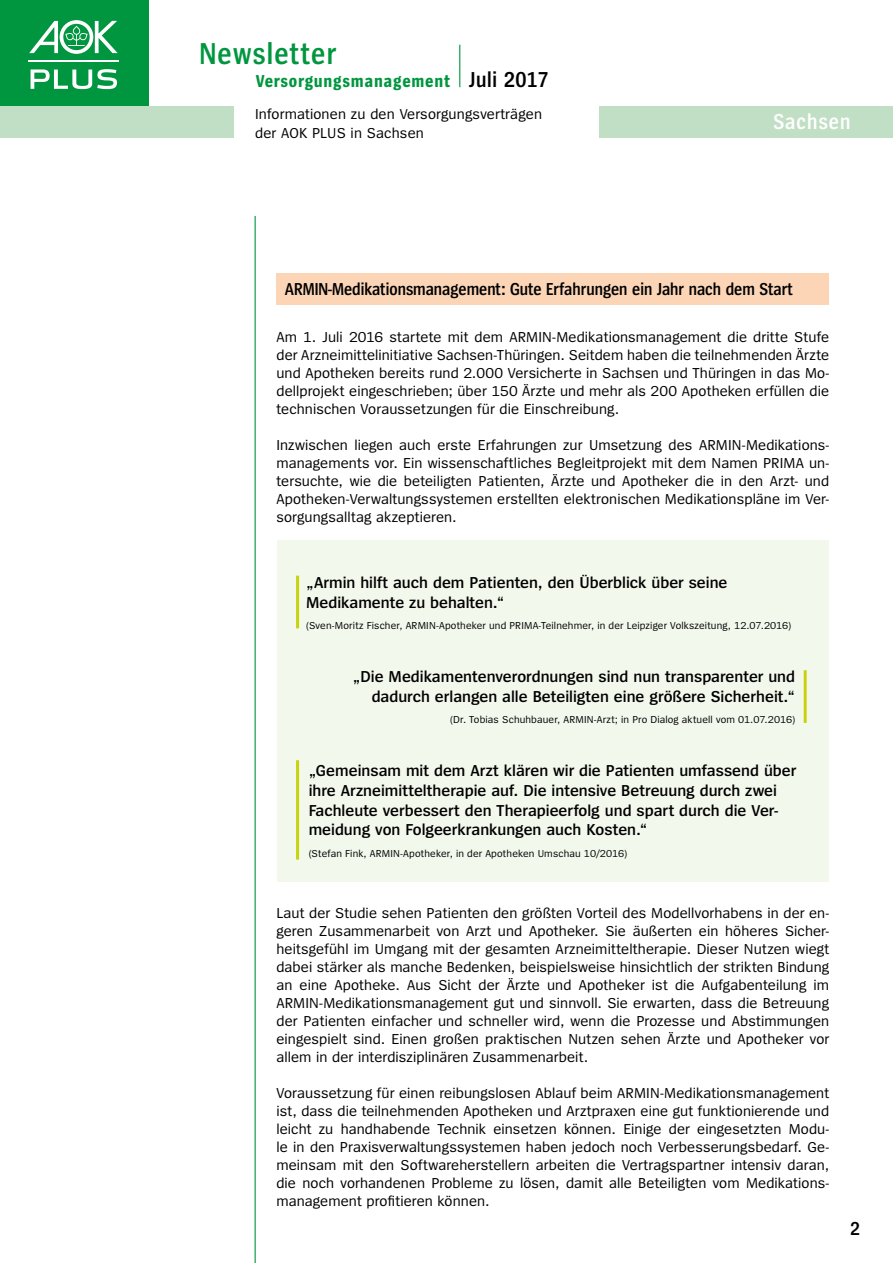
<style>
.page{position:relative;width:893px;height:1263px;background:#fff}
.page>*{position:absolute;margin:0;border:0;box-sizing:border-box;transform-origin:0 0}
.t1{font:600 31.5px "Spiegel Cd";letter-spacing:.04em;color:#00963f}
.t2{font:600 22.5px "Spiegel Cd";letter-spacing:.05em;color:#fff}
.t3{font:600 19.5px "Spiegel Cd";color:#000}
.t4{font:600 18px "Spiegel Cd";color:#000}
.t5{font:700 18px "Spiegel Cd";letter-spacing:.04em;color:#00963f}
.t6{font:600 16.5px/19.8px "Spiegel";color:#000}
.t7{font:15px/18px "Spiegel";letter-spacing:.005em;color:#000;text-align:justify}
.t8{font:10.5px "Spiegel";letter-spacing:.015em;color:#000}
.s1{font-weight:600;font-size:22.5px;color:#000}
</style>
<div class="page">
<div style="left:0;top:0;width:149px;height:106px;background:#00963f"></div>
<svg style="left:31px;top:69px;width:86px;height:20px"></svg>
<svg style="left:29px;top:20px;width:89px;height:34px"></svg>
<hr style="left:28px;top:60px;width:91px;height:2px;background:#fff">
<hr style="left:459px;top:45px;width:1px;height:42px;background:#00963f">
<div style="left:0;top:106px;width:234px;height:32px;background:#c0dfc4"></div>
<div style="left:600px;top:106px;width:293px;height:32px;background:#c0dfc4"></div>
<hr style="left:255px;top:216px;width:1px;height:1047px;background:#00963f">
<div style="left:276px;top:273px;width:553px;height:32px;background:#fcd5b7"></div>
<div style="left:277px;top:541px;width:551px;height:341px;background:#f3f8ed"></div>
<hr style="left:296px;top:760px;width:3px;height:100px;background:#c7d40d">
<hr style="left:804px;top:670px;width:3px;height:53px;background:#c7d40d">
<hr style="left:296px;top:576px;width:3px;height:52px;background:#c7d40d">
<h1 class="t1" style="left:200px;top:38px;width:139px">Newsletter</h1>
<p class="t5" style="left:256px;top:72px;width:293px">Versorgungsmanagement <span class="s1">Juli 2017</span></p>
<p class="t7" style="left:255px;top:104px;width:289px;line-height:19.5px">Informationen zu den Versorgungsverträgen der AOK PLUS in Sachsen</p>
<h2 class="t2" style="left:773px;top:110px;width:79px">Sachsen</h2>
<p class="t4" style="left:285px;top:280px;width:510px">ARMIN-Medikationsmanagement: Gute Erfahrungen ein Jahr nach dem Start</p>
<p class="t7" style="left:276px;top:328px;width:554px">Am 1. Juli 2016 startete mit dem ARMIN-Medikationsmanagement die dritte Stufe der Arzneimittelinitiative Sachsen-Thüringen. Seitdem haben die teilnehmenden Ärzte und Apotheken bereits rund 2.000 Versicherte in Sachsen und Thüringen in das Mo&shy;dellprojekt eingeschrieben; über 150 Ärzte und mehr als 200 Apotheken erfüllen die technischen Voraussetzungen für die Einschreibung.</p>
<p class="t7" style="left:276px;top:436px;width:554px">Inzwischen liegen auch erste Erfahrungen zur Umsetzung des ARMIN-Medikations&shy;managements vor. Ein wissenschaftliches Begleitprojekt mit dem Namen PRIMA un&shy;tersuchte, wie die beteiligten Patienten, Ärzte und Apotheker die in den Arzt- und Apotheken-Verwaltungssystemen erstellten elektronischen Medikationspläne im Ver&shy;sorgungsalltag akzeptieren.</p>
<p class="t6" style="left:306px;top:573px;width:423px">„Armin hilft auch dem Patienten, den Überblick über seine<br>Medikamente zu behalten.“</p>
<p class="t8" style="left:306px;top:620px;width:487px">(Sven-Moritz Fischer, ARMIN-Apotheker und PRIMA-Teilnehmer, in der Leipziger Volkszeitung, 12.07.2016)</p>
<p class="t6" style="left:353px;top:668px;width:444px;text-align:right">„Die Medikamentenverordnungen sind nun transparenter und dadurch erlangen alle Beteiligten eine größere Sicherheit.“</p>
<p class="t8" style="left:450px;top:715px;width:347px">(Dr. Tobias Schuhbauer, ARMIN-Arzt; in Pro Dialog aktuell vom 01.07.2016)</p>
<p class="t6" style="left:309px;top:761px;width:489px">„Gemeinsam mit dem Arzt klären wir die Patienten umfassend über ihre Arzneimitteltherapie auf. Die intensive Betreuung durch zwei Fachleute verbessert den Therapieerfolg und spart durch die Ver&shy;meidung von Folgeerkrankungen auch Kosten.“</p>
<p class="t8" style="left:309px;top:848px;width:320px">(Stefan Fink, ARMIN-Apotheker, in der Apotheken Umschau 10/2016)</p>
<p class="t7" style="left:276px;top:904px;width:554px">Laut der Studie sehen Patienten den größten Vorteil des Modellvorhabens in der en&shy;geren Zusammenarbeit von Arzt und Apotheker. Sie äußerten ein höheres Sicher&shy;heitsgefühl im Umgang mit der gesamten Arzneimitteltherapie. Dieser Nutzen wiegt dabei stärker als manche Bedenken, beispielsweise hinsichtlich der strikten Bindung an eine Apotheke. Aus Sicht der Ärzte und Apotheker ist die Aufgabenteilung im ARMIN-Medikationsmanagement gut und sinnvoll. Sie erwarten, dass die Betreuung der Patienten einfacher und schneller wird, wenn die Prozesse und Abstimmungen eingespielt sind. Einen großen praktischen Nutzen sehen Ärzte und Apotheker vor allem in der interdisziplinären Zusammenarbeit.</p>
<p class="t7" style="left:276px;top:1084px;width:554px">Voraussetzung für einen reibungslosen Ablauf beim ARMIN-Medikationsmanagement ist, dass die teilnehmenden Apotheken und Arztpraxen eine gut funktionierende und leicht zu handhabende Technik einsetzen können. Einige der eingesetzten Modu&shy;le in den Praxisverwaltungssystemen haben jedoch noch Verbesserungsbedarf. Ge&shy;meinsam mit den Softwareherstellern arbeiten die Vertragspartner intensiv daran, die noch vorhandenen Probleme zu lösen, damit alle Beteiligten vom Medikations&shy;management profitieren können.</p>
<h3 class="t3" style="left:850px;top:1219px;width:11px">2</h3>
</div>
